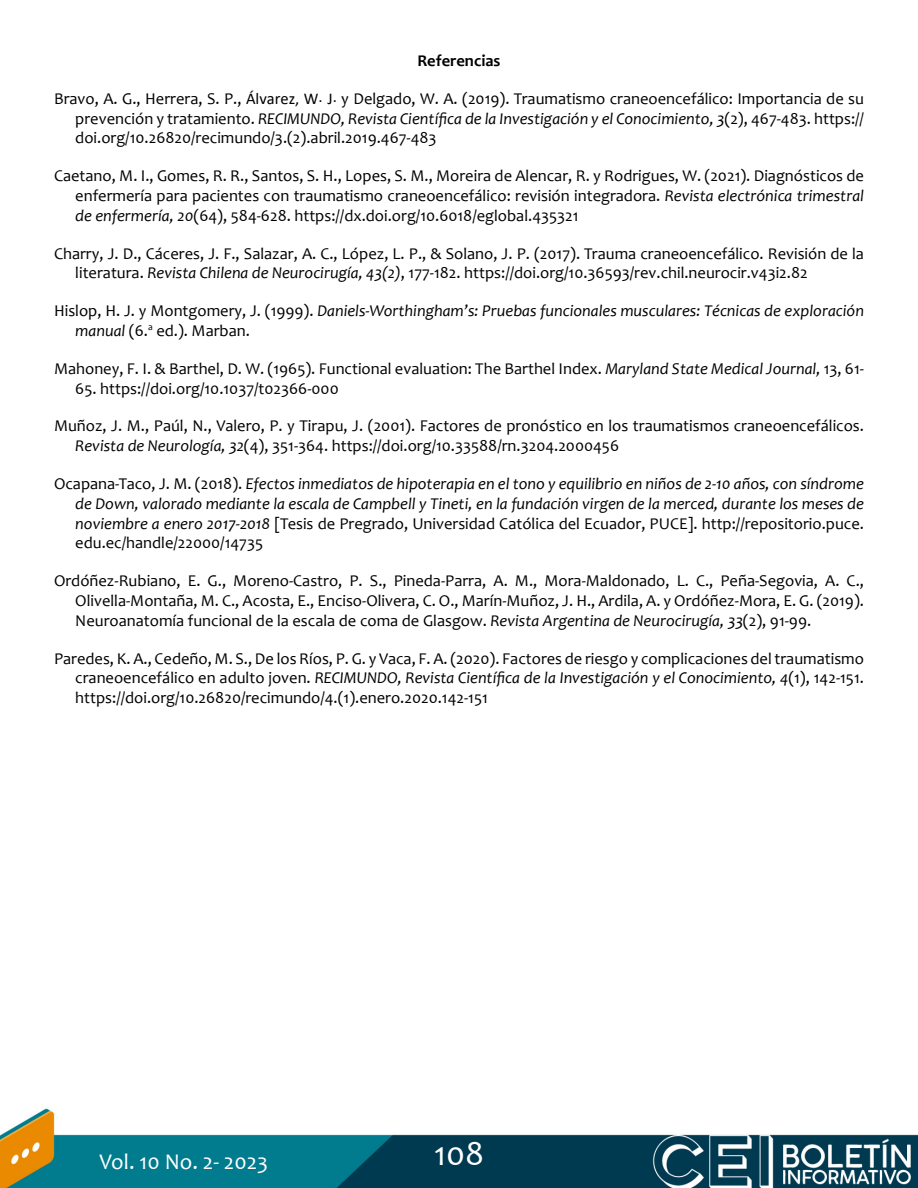
<style>
.page{position:relative;width:918px;height:1188px;background:#fff}
.page>*{position:absolute;margin:0;border:0;box-sizing:border-box;transform-origin:0 0}
.t1{font:34.5px "Candara";color:#fff}
.t2{font:22.5px "Candara";color:#fff}
.t3{font:16.5px/19.8px "Candara";color:#000;text-align:justify}
.t4{font:italic 16.5px/19.8px "Candara";color:#000}
.t5{font:700 16.5px "Candara";color:#000}
.s1{font-family:"Calibri"}
.s2{font-style:italic}
.s3{font-style:normal}
</style>
<div class="page">
<img style="left:0;top:1108px;width:917px;height:80px">
<p class="t5" style="left:417px;top:50px;width:85px">Referencias</p>
<p class="t3" style="left:75px;top:88px;width:790px;text-indent:-21px">Bravo, A. G., Herrera, S. P., <span class="s1">Álvarez, W. J.</span> y Delgado, W. A. (2019). Traumatismo craneoencefálico: Importancia de su prevención y tratamiento. <span class="s2">RECIMUNDO, Revista Científica de la Investigación y el Conocimiento, 3</span>(2), 467-483. https:// doi.org/10.26820/recimundo/3.(2).abril.2019.467-483</p>
<p class="t3" style="left:75px;top:166px;width:790px;text-indent:-21px">Caetano, M. I., Gomes, R. R., Santos, S. H., Lopes, S. M., Moreira de Alencar, R. y Rodrigues, W. (2021). Diagnósticos de enfermería para pacientes con traumatismo craneoencefálico: revisión integradora. <span class="s2">Revista electrónica trimestral de enfermería, 20</span>(64), 584-628. https://dx.doi.org/10.6018/eglobal.435321</p>
<p class="t3" style="left:75px;top:243px;width:790px;text-indent:-21px">Charry, J. D., Cáceres, J. F., Salazar, A. C., López, L. P., &amp; Solano, J. P. (2017). Trauma craneoencefálico. Revisión de la literatura. <span class="s2">Revista Chilena de Neurocirugía, 43(2)</span>, 177-182. https://doi.org/10.36593/rev.chil.neurocir.v43i2.82</p>
<p class="t4" style="left:75px;top:301px;width:790px;text-indent:-21px"><span class="s3">Hislop, H. J. y Montgomery, J. (1999).</span> Daniels-Worthingham’s: Pruebas funcionales musculares: Técnicas de exploración manual <span class="s3">(6.</span><sup>a</sup> <span class="s3">ed.). Marban.</span></p>
<p class="t3" style="left:54px;top:358px;width:812px">Mahoney, F. I. &amp; Barthel, D. W. (1965). Functional evaluation: The Barthel Index. <span class="s2">Maryland State Medical Journal,</span> 13, 61-</p>
<p class="t3" style="left:75px;top:378px;width:265px">65. https://doi.org/10.1037/t02366-000</p>
<p class="t3" style="left:75px;top:416px;width:790px;text-indent:-21px">Muñoz, J. M., Paúl, N., Valero, P. y Tirapu, J. (2001). Factores de pronóstico en los traumatismos craneoencefálicos.<br><span class="s2">Revista de Neurología, 32</span>(4), 351-364. https://doi.org/10.33588/rn.3204.2000456</p>
<p class="t4" style="left:75px;top:474px;width:790px;text-align:justify;text-indent:-21px"><span class="s3">Ocapana-Taco, J. M. (2018).</span> Efectos inmediatos de hipoterapia en el tono y equilibrio en niños de 2-10 años, con síndrome de Down, valorado mediante la escala de Campbell y Tineti, en la fundación virgen de la merced, durante los meses de noviembre a enero 2017-2018 <span class="s3">[Tesis de Pregrado, Universidad Católica del Ecuador, PUCE]. http://repositorio.puce. edu.ec/handle/22000/14735</span></p>
<p class="t3" style="left:75px;top:571px;width:790px;text-indent:-21px">Ordóñez-Rubiano, E. G., Moreno-Castro, P. S., Pineda-Parra, A. M., Mora-Maldonado, L. C., Peña-Segovia, A. C., Olivella-Montaña, M. C., Acosta, E., Enciso-Olivera, C. O., Marín-Muñoz, J. H., Ardila, A. y Ordóñez-Mora, E. G. (2019).<br>Neuroanatomía funcional de la escala de coma de Glasgow. <span class="s2">Revista Argentina de Neurocirugía, 33</span>(2), 91-99.</p>
<p class="t3" style="left:75px;top:648px;width:790px;text-indent:-21px">Paredes, K. A., Cedeño, M. S., De los Ríos, P. G. y Vaca, F. A. (2020). Factores de riesgo y complicaciones del traumatismo craneoencefálico en adulto joven. <span class="s2">RECIMUNDO, Revista Científica de la Investigación y el Conocimiento, 4</span>(1), 142-151. https://doi.org/10.26820/recimundo/4.(1).enero.2020.142-151</p>
<h2 class="t2" style="left:99px;top:1147px;width:170px">Vol. 10 No. 2- 2023</h2>
<h1 class="t1" style="left:434px;top:1132px;width:51px">108</h1>
</div>
